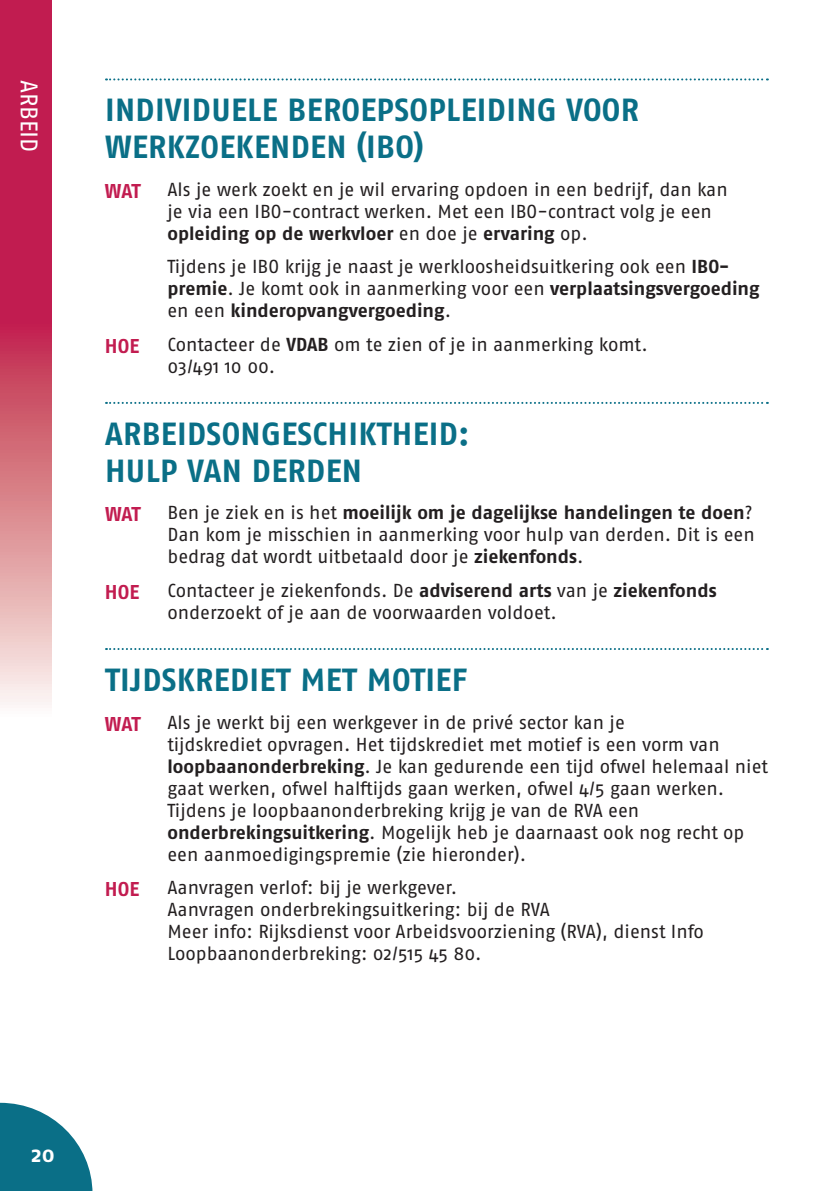
<style>
.page{position:relative;width:840px;height:1191px;background:#fff}
.page>*{position:absolute;margin:0;border:0;box-sizing:border-box;transform-origin:0 0}
.t1{font:700 32px/36.8px "Fago OT";letter-spacing:.01em;color:#0a6f87}
.t2{font:24px "Fago OT";color:#fff}
.t3{font:700 22px "Fago OT";color:#fff}
.t4{font:700 20px "Fago OT";letter-spacing:-.005em;color:#c21c50}
.t5{font:18.8px/22px "Fago OT";letter-spacing:-.005em;color:#231f20}
.s1{font-weight:700}
</style>
<div class="page">
<svg style="left:0;top:0;width:51px;height:705px;background:#cf5876"></svg>
<svg style="left:106px;top:78px;width:661px;height:2px"></svg>
<svg style="left:106px;top:402px;width:661px;height:2px"></svg>
<svg style="left:106px;top:648px;width:661px;height:2px"></svg>
<svg style="left:0;top:1102px;width:92px;height:89px"></svg>
<p class="t2" style="left:44px;top:80px;width:74px;rotate:90deg">ARBEID</p>
<h1 class="t1" style="left:105px;top:92px;width:535px">INDIVIDUELE BEROEPSOPLEIDING VOOR<br>WERKZOEKENDEN (IBO)</h1>
<p class="t4" style="left:105px;top:179px;width:37px">WAT</p>
<p class="t5" style="left:167px;top:178px;width:561px">Als je werk zoekt en je wil ervaring opdoen in een bedrijf, dan kan je via een IBO-contract werken. Met een IBO-contract volg je een <span class="s1">opleiding op de werkvloer</span> en doe je <span class="s1">ervaring</span> op.</p>
<p class="t5" style="left:167px;top:256px;width:593px">Tijdens je IBO krijg je naast je werkloosheidsuitkering ook een <span class="s1">IBO&shy;premie</span>. Je komt ook in aanmerking voor een <span class="s1">verplaatsingsvergoeding </span>en een <span class="s1">kinderopvangvergoeding</span>.</p>
<p class="t4" style="left:105px;top:334px;width:36px">HOE</p>
<p class="t5" style="left:167px;top:333px;width:481px">Contacteer de <span class="s1">VDAB</span> om te zien of je in aanmerking komt.<br>03/491 10 00.</p>
<h1 class="t1" style="left:105px;top:415px;width:366px">ARBEIDSONGESCHIKTHEID:<br>HULP VAN DERDEN</h1>
<p class="t4" style="left:105px;top:502px;width:37px">WAT</p>
<p class="t5" style="left:167px;top:502px;width:588px;text-align:justify">Ben je ziek en is het <span class="s1">moeilijk om je dagelijkse handelingen te doen</span>?<br>Dan kom je misschien in aanmerking voor hulp van derden. Dit is een bedrag dat wordt uitbetaald door je <span class="s1">ziekenfonds</span>.</p>
<p class="t4" style="left:105px;top:580px;width:36px">HOE</p>
<p class="t5" style="left:167px;top:579px;width:550px">Contacteer je ziekenfonds. De <span class="s1">adviserend arts</span> van je <span class="s1">ziekenfonds </span>onderzoekt of je aan de voorwaarden voldoet.</p>
<h1 class="t1" style="left:105px;top:661px;width:363px">TIJDSKREDIET MET MOTIEF</h1>
<p class="t4" style="left:105px;top:711px;width:37px">WAT</p>
<p class="t5" style="left:167px;top:711px;width:601px">Als je werkt bij een werkgever in de privé sector kan je<br>tijdskrediet opvragen. Het tijdskrediet met motief is een vorm van <span class="s1">loopbaanonderbreking</span>. Je kan gedurende een tijd ofwel helemaal niet gaat werken, ofwel halftijds gaan werken, ofwel 4/5 gaan werken.<br>Tijdens je loopbaanonderbreking krijg je van de RVA een <span class="s1">onderbrekingsuitkering</span>. Mogelijk heb je daarnaast ook nog recht op een aanmoedigingspremie (zie hieronder).</p>
<p class="t4" style="left:105px;top:877px;width:36px">HOE</p>
<p class="t5" style="left:167px;top:876px;width:537px">Aanvragen verlof: bij je werkgever.<br>Aanvragen onderbrekingsuitkering: bij de RVA<br>Meer info: Rijksdienst voor Arbeidsvoorziening (RVA), dienst Info Loopbaanonderbreking: 02/515 45 80.</p>
<p class="t3" style="left:31px;top:1140px;width:25px">20</p>
</div>
